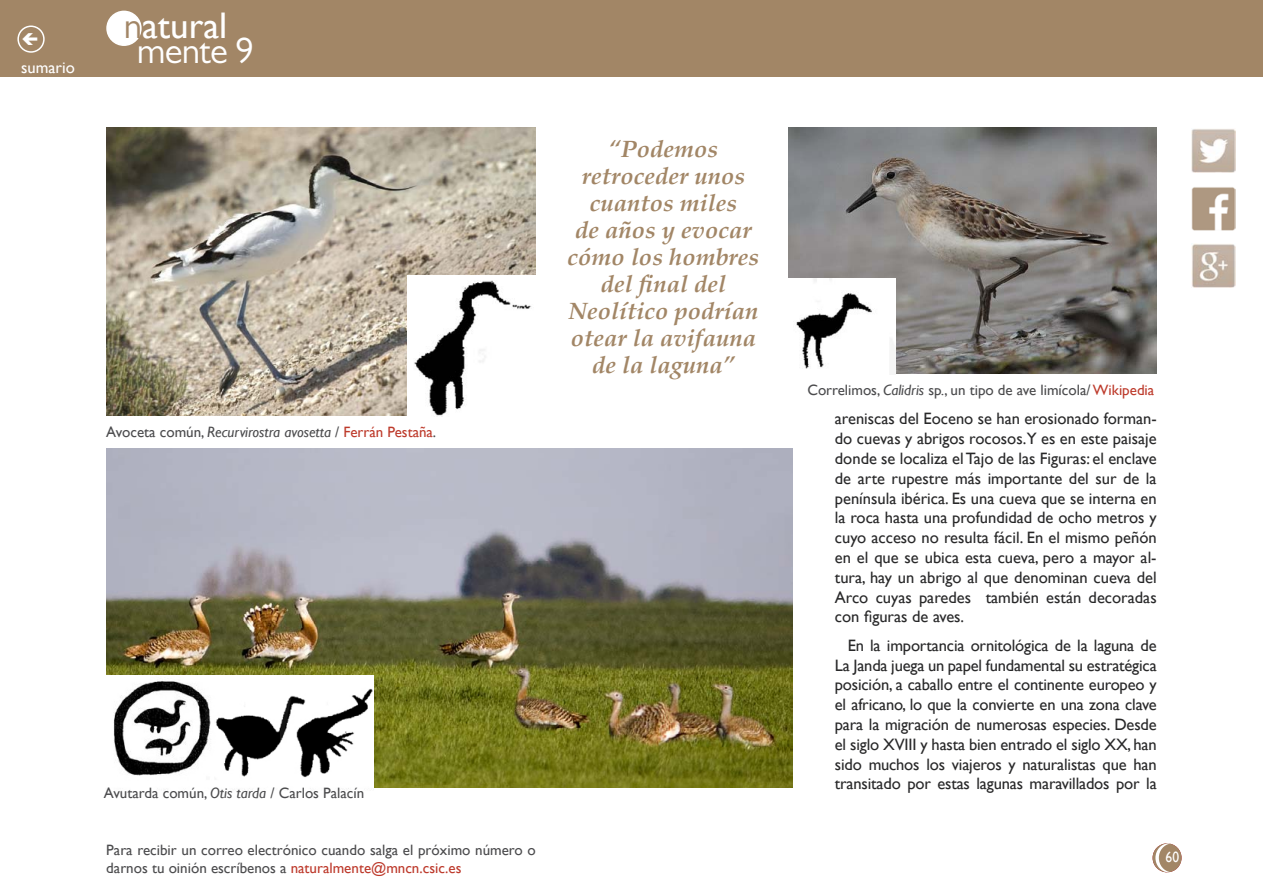
<style>
.page{position:relative;width:1263px;height:893px;background:#fff}
.page>*{position:absolute;margin:0;border:0;box-sizing:border-box;transform-origin:0 0}
.t1{font:37.05px "Gill Sans";color:#fff}
.t2{font:37.05px "Gill Sans MT Pro";letter-spacing:-.02em;color:#fff}
.t3{font:italic 700 24px/27px "Palatino";color:#a28666;text-align:center}
.t4{font:16.5px/19.8px "Gill Sans";letter-spacing:-.01em;color:#282829;text-align:justify}
.t5{font:16.5px "Gill Sans";color:#fff}
.t6{font:15px/18px "Gill Sans";color:#4b4b4d}
.t7{font:italic 15px "Gill Sans";color:#4b4b4d}
.t8{font:15px "Gill Sans";color:#fff;scale:.9 1}
.s1{font-family:"Gill Sans MT Pro";color:#a28666}
.s2{font-style:normal}
.s3{font-style:normal;color:#bd3a2b}
.s4{font-style:italic}
.s5{color:#bd3a2b}
.s6{color:#bd392b}
</style>
<div class="page">
<img style="left:1191px;top:187px;width:44px;height:43px">
<img style="left:1191px;top:129px;width:44px;height:44px">
<img style="left:1191px;top:244px;width:44px;height:44px">
<div style="left:1153px;top:844px;width:28px;height:28px;background:#a28666;border-radius:50%"></div>
<div style="left:1152px;top:843px;width:29px;height:29px;border:2px solid #a28666;border-radius:50%"></div>
<div style="left:0;top:0;width:1263px;height:77px;background:#a28666"></div>
<div style="left:107px;top:11px;width:34px;height:34px;background:#fff;border-radius:50%"></div>
<div style="left:106px;top:11px;width:36px;height:35px;border:2px solid #fff;border-radius:50%"></div>
<svg style="left:1155px;top:843px;width:16px;height:29px"></svg>
<div style="left:17px;top:26px;width:28px;height:27px;border:2px solid #fff;border-radius:50%"></div>
<img style="left:106px;top:128px;width:429px;height:288px">
<img style="left:408px;top:276px;width:127px;height:141px">
<img style="left:788px;top:128px;width:369px;height:245px">
<img style="left:788px;top:279px;width:108px;height:94px">
<img style="left:106px;top:449px;width:686px;height:339px">
<img style="left:106px;top:676px;width:267px;height:114px">
<p class="t5" style="left:21px;top:58px;width:55px">sumario</p>
<h1 class="t1" style="left:124px;top:4px;width:105px"><span class="s1">n</span>atural</h1>
<h1 class="t2" style="left:137px;top:28px;width:119px">mente 9</h1>
<p class="t7" style="left:106px;top:424px;width:331px"><span class="s2">Avoceta común,</span> Recurvirostra avosetta <span class="s2">/</span> <span class="s3">Ferrán Pestaña</span><span class="s2">.</span></p>
<p class="t6" style="left:104px;top:784px;width:262px">Avutarda común, <span class="s4">Otis tarda</span> / Carlos Palacín</p>
<h2 class="t3" style="left:568px;top:136px;width:193px">“Podemos retroceder unos cuantos miles<br>de años y evocar cómo los hombres del final del<br>Neolítico podrían otear la avifauna de la laguna”</h2>
<p class="t6" style="left:807px;top:381px;width:348px">Correlimos, <span class="s4">Calidris</span> sp<span class="s4">.</span>, un tipo de ave limícola/ <span class="s5">Wikipedia</span></p>
<p class="t4" style="left:835px;top:409px;width:323px">areniscas del Eoceno se han erosionado forman&shy;do cuevas y abrigos rocosos.Y es en este paisaje donde se localiza el Tajo de las Figuras: el enclave de arte rupestre más importante del sur de la península ibérica. Es una cueva que se interna en la roca hasta una profundidad de ocho metros y cuyo acceso no resulta fácil. En el mismo peñón en el que se ubica esta cueva, pero a mayor al&shy;tura, hay un abrigo al que denominan cueva del Arco cuyas paredes también están decoradas con figuras de aves.</p>
<p class="t4" style="left:835px;top:635px;width:323px;text-indent:13px">En la importancia ornitológica de la laguna de La Janda juega un papel fundamental su estratégica posición, a caballo entre el continente europeo y el africano, lo que la convierte en una zona clave para la migración de numerosas especies. Desde el siglo XVIII y hasta bien entrado el siglo XX, han sido muchos los viajeros y naturalistas que han transitado por estas lagunas maravillados por la</p>
<p class="t6" style="left:106px;top:842px;width:431px">Para recibir un correo electrónico cuando salga el próximo número o darnos tu oinión escríbenos a <span class="s6">naturalmente@mncn.csic.es</span></p>
<p class="t8" style="left:1165px;top:849px;width:16px">60</p>
</div>
